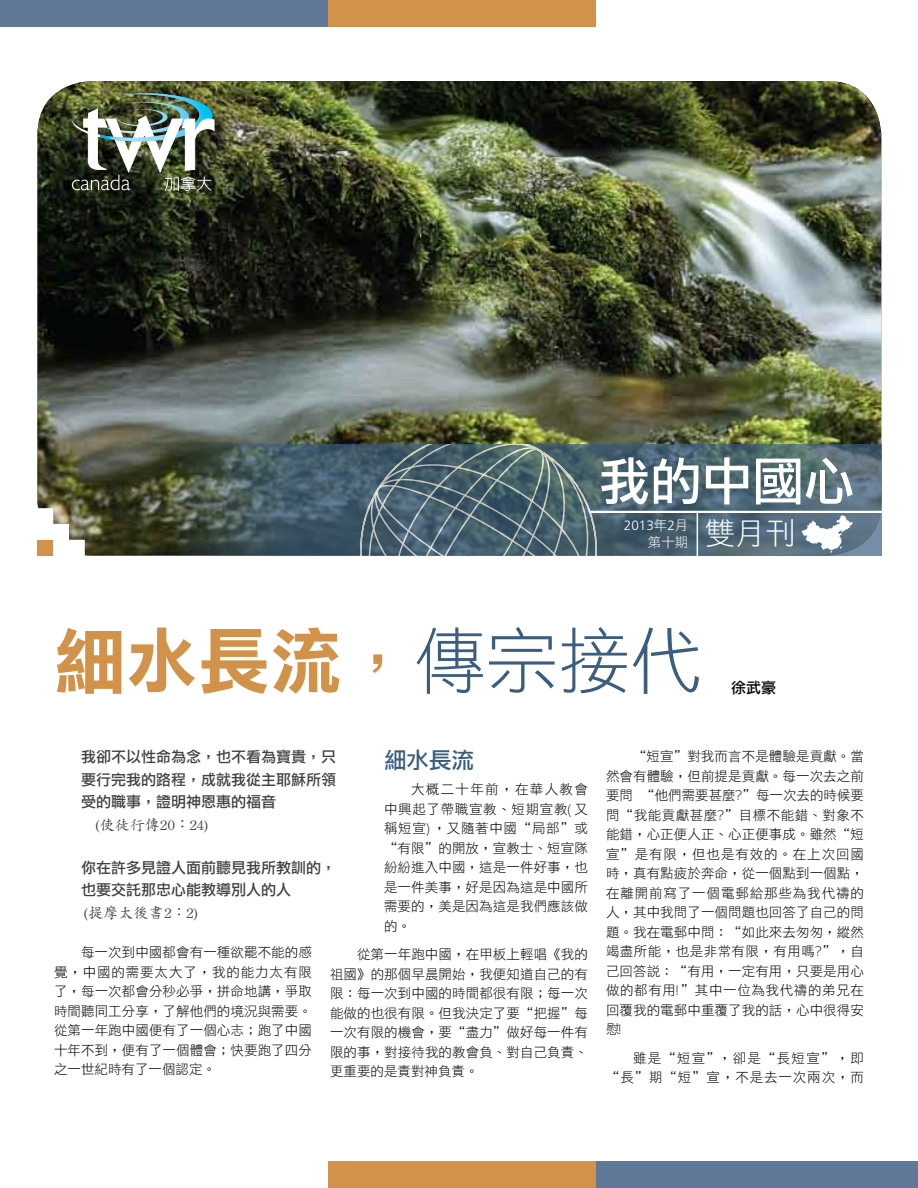
<style>
.page{position:relative;width:918px;height:1188px;background:#fff}
.page>*{position:absolute;margin:0;border:0;box-sizing:border-box;transform-origin:0 0}
.t1{font:72px "DF Li Hei Bd HK BF";color:#d29249}
.t2{font:51.15px "DF Li Hei Md HK BF";color:#fff}
.t3{font:30.3px "DF Li Hei Lt HK BF";color:#fff}
.t4{font:22.5px "DF Li Hei Md HK BF";color:#3a5d80}
.t5{font:15px/22.5px "DF Li Hei Md HK BF";color:#414142;text-align:justify}
.t6{font:15px "DF Kai Shu Md HK BF";color:#414142}
.t7{font:15px "DF Li Hei Md HK BF";color:#000}
.t8{font:13.5px/19.5px "DF Li Hei Lt HK BF";letter-spacing:.005em;color:#000;text-align:justify}
.t9{font:13.5px/19.5px "DF Li Hei Lt HK BF";letter-spacing:.065em;color:#000;text-align:right}
.t10{font:300 13.5px "Frutiger";color:#fff}
.t11{font:13.5px "DF Li Hei Lt HK BF";color:#fff}
.s1{font-family:"DF Li Hei Lt HK BF";font-weight:400}
.s2{font-family:"DF Li Hei Lt HK BF"}
.s3{font-family:"DF Li Hei Lt HK BF";color:#3a5d80}
</style>
<div class="page">
<img style="left:38px;top:81px;width:843px;height:475px">
<svg style="left:38px;top:508px;width:47px;height:48px"></svg>
<div style="left:37px;top:540px;width:16px;height:16px;background:#d29249"></div>
<svg style="left:97px;top:444px;width:784px;height:112px;background:#495c60"></svg>
<svg style="left:342px;top:444px;width:273px;height:112px;background:#526a73"></svg>
<svg style="left:802px;top:515px;width:51px;height:38px"></svg>
<hr style="left:590px;top:511px;width:323px;height:2px;background:#fff">
<hr style="left:697px;top:512px;width:1px;height:44px;background:#fff">
<div style="left:596px;top:1161px;width:322px;height:27px;background:#617899"></div>
<div style="left:0;top:0;width:329px;height:27px;background:#617899"></div>
<div style="left:329px;top:1161px;width:267px;height:27px;background:#d29249"></div>
<div style="left:329px;top:0;width:267px;height:27px;background:#d29249"></div>
<img style="left:72px;top:93px;width:143px;height:98px">
<h2 class="t2" style="left:599px;top:455px;width:257px">我的中國心</h2>
<p class="t10" style="left:624px;top:518px;width:66px">2013<span class="s1">年</span>2<span class="s1">月</span></p>
<p class="t11" style="left:648px;top:535px;width:42px">第十期</p>
<h3 class="t3" style="left:705px;top:518px;width:93px">雙月刊</h3>
<h1 class="t1" style="left:54px;top:625px;width:649px">細水長流<span class="s2">，</span><span class="s3">傳宗接代</span></h1>
<p class="t7" style="left:731px;top:680px;width:46px">徐武豪</p>
<h3 class="t4" style="left:384px;top:748px;width:91px">細水長流</h3>
<p class="t8" style="left:384px;top:780px;width:206px;text-indent:27px">大概二十年前，在華人教會中興起了帶職宣教、短期宣教(又稱短宣)，又隨著中國“局部”或“有限”的開放，宣教士、短宣隊紛紛進入中國，這是一件好事，也是一件美事，好是因為這是中國所需要的，美是因為這是我們應該做的。</p>
<p class="t8" style="left:330px;top:945px;width:260px;text-indent:27px">從第一年跑中國，在甲板上輕唱《我的祖國》的那個早晨開始，我便知道自己的有限：每一次到中國的時間都很有限；每一次能做的也很有限。但我決定了要“把握”每一次有限的機會，要“盡力”做好每一件有限的事，對接待我的教會負、對自己負責、更重要的是責對神負責。</p>
<p class="t5" style="left:81px;top:746px;width:256px">我卻不以性命為念，也不看為寶貴，只要行完我的路程，成就我從主耶穌所領受的職事，證明神恩惠的福音</p>
<p class="t6" style="left:81px;top:817px;width:129px">｣(使徒行傳20：24)</p>
<p class="t5" style="left:81px;top:857px;width:256px">你在許多見證人面前聽見我所教訓的，也要交託那忠心能教導別人的人</p>
<p class="t6" style="left:85px;top:905px;width:115px">(提摩太後書2：2)</p>
<p class="t8" style="left:54px;top:943px;width:260px;text-indent:27px">每一次到中國都會有一種欲罷不能的感覺，中國的需要太大了，我的能力太有限了，每一次都會分秒必爭，拼命地講，爭取時間聽同工分享，了解他們的境況與需要。從第一年跑中國便有了一個心志；跑了中國十年不到，便有了一個體會；快要跑了四分之一世紀時有了一個認定。</p>
<p class="t8" style="left:606px;top:747px;width:260px;text-indent:27px">“短宣”對我而言不是體驗是貢獻。當然會有體驗，但前提是貢獻。每一次去之前要問 “他們需要甚麼?”每一次去的時候要問“我能貢獻甚麼?”目標不能錯、對象不能錯，心正便人正、心正便事成。雖然“短宣”是有限，但也是有效的。在上次回國時，真有點疲於奔命，從一個點到一個點，在離開前寫了一個電郵給那些為我代禱的人，其中我問了一個問題也回答了自己的問題。我在電郵中問：“如此來去匆匆，縱然竭盡所能，也是非常有限，有用嗎?”，自己回答說：“有用，一定有用，只要是用心做的都有用!”其中一位為我代禱的弟兄在回覆我的電郵中重覆了我的話，心中很得安慰!</p>
<p class="t9" style="left:606px;top:1049px;width:259px">雖是“短宣”，卻是“長短宣”，即<br>“長”期“短”宣，不是去一次兩次，而</p>
</div>
